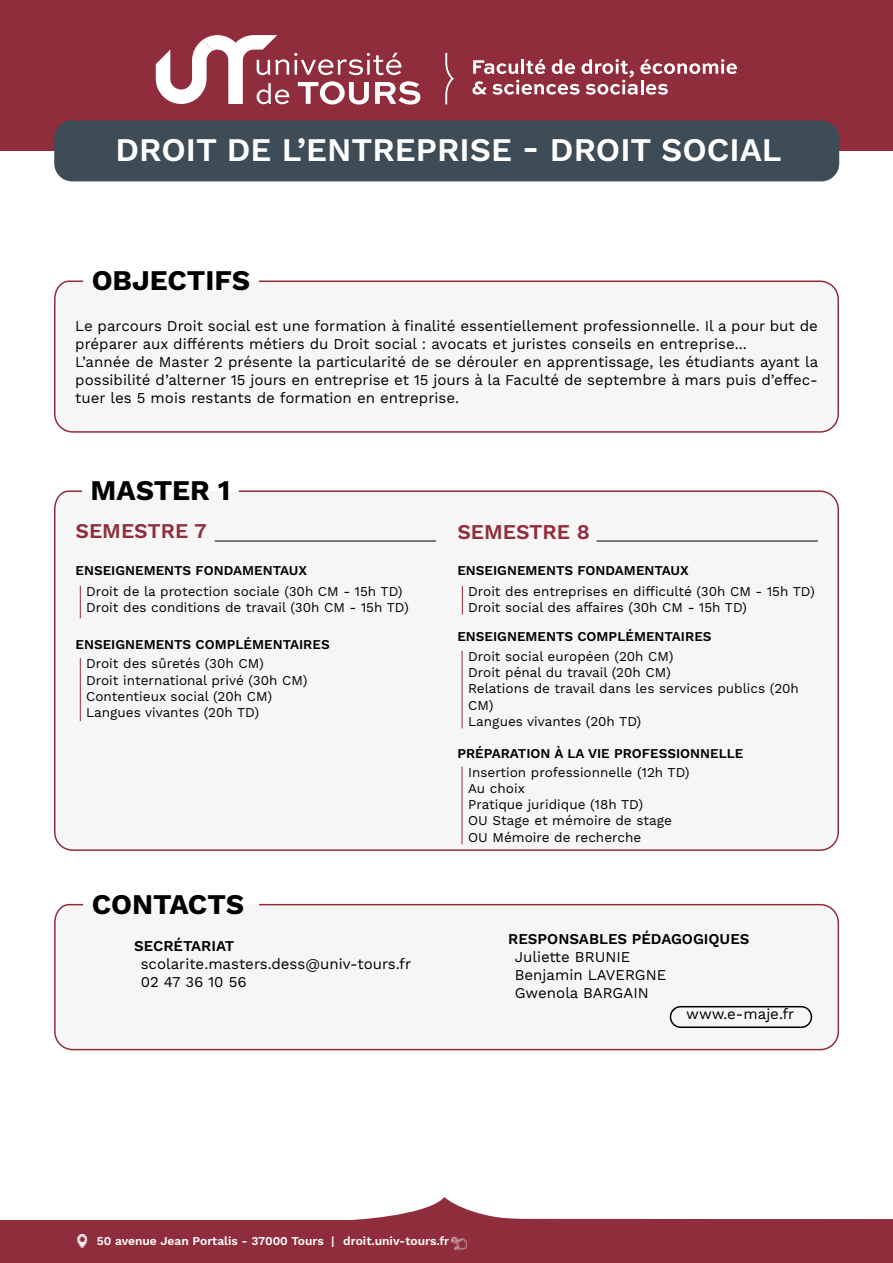
<style>
.page{position:relative;width:893px;height:1263px;background:#fff}
.page>*{position:absolute;margin:0;border:0;box-sizing:border-box;transform-origin:0 0}
.t1{font:600 33px "Work Sans";color:#fff}
.t2{font:700 28.5px "Work Sans";color:#000}
.t3{font:600 21px "Work Sans";color:#902d3c}
.t4{font:15px/18px "Work Sans";color:#000}
.t5{font:600 15px "Work Sans";color:#000}
.t6{font:13.5px/16.2px "Work Sans";color:#000}
.t7{font:600 13.5px "Work Sans";color:#000}
.t8{font:600 12px "Work Sans";color:#fff}
</style>
<div class="page">
<div style="left:0;top:0;width:893px;height:151px;background:#902d3c"></div>
<svg style="left:472px;top:59px;width:265px;height:36px"></svg>
<svg style="left:156px;top:35px;width:264px;height:70px"></svg>
<svg style="left:445px;top:53px;width:9px;height:51px"></svg>
<div style="left:54px;top:121px;width:785px;height:60px;background:#3d4c57;border-radius:18px"></div>
<div style="left:0;top:1221px;width:893px;height:42px;background:#902d3c"></div>
<img style="left:76px;top:1235px;width:12px;height:12px">
<img style="left:452px;top:1236px;width:14px;height:14px">
<svg style="left:0;top:1197px;width:893px;height:24px"></svg>
<div style="left:54px;top:280px;width:785px;height:153px;background:#f6f6f6"></div>
<div style="left:54px;top:490px;width:785px;height:361px;background:#f6f6f6"></div>
<hr style="left:215px;top:541px;width:221px;height:1px;background:#000">
<hr style="left:597px;top:541px;width:221px;height:1px;background:#000">
<hr style="left:80px;top:586px;width:1px;height:32px;background:#902d3c">
<hr style="left:80px;top:658px;width:1px;height:63px;background:#902d3c">
<hr style="left:462px;top:766px;width:1px;height:78px;background:#902d3c">
<svg style="left:462px;top:586px;width:1px;height:28px"></svg>
<hr style="left:462px;top:651px;width:1px;height:77px;background:#902d3c">
<div style="left:54px;top:903px;width:786px;height:148px;background:#f6f6f6"></div>
<div style="left:670px;top:1006px;width:142px;height:22px;border:2px solid #000;border-radius:10px"></div>
<h1 class="t1" style="left:115px;top:130px;width:668px">DROIT DE L’ENTREPRISE - DROIT SOCIAL</h1>
<h2 class="t2" style="left:92px;top:263px;width:160px">OBJECTIFS</h2>
<p class="t4" style="left:75px;top:317px;width:744px">Le parcours Droit social est une formation à finalité essentiellement professionnelle. Il a pour but de préparer aux différents métiers du Droit social : avocats et juristes conseils en entreprise...<br>L’année de Master 2 présente la particularité de se dérouler en apprentissage, les étudiants ayant la possibilité d’alterner 15 jours en entreprise et 15 jours à la Faculté de septembre à mars puis d’effec&shy;tuer les 5 mois restants de formation en entreprise.</p>
<h2 class="t2" style="left:91px;top:473px;width:141px">MASTER 1</h2>
<h3 class="t3" style="left:76px;top:519px;width:133px">SEMESTRE 7</h3>
<h3 class="t3" style="left:457px;top:519px;width:134px">SEMESTRE 8</h3>
<p class="t7" style="left:76px;top:562px;width:233px">ENSEIGNEMENTS FONDAMENTAUX</p>
<p class="t6" style="left:86px;top:584px;width:324px">Droit de la protection sociale (30h CM - 15h TD)<br>Droit des conditions de travail (30h CM - 15h TD)</p>
<p class="t7" style="left:76px;top:637px;width:256px">ENSEIGNEMENTS COMPLÉMENTAIRES</p>
<p class="t6" style="left:86px;top:656px;width:223px">Droit des sûretés (30h CM)<br>Droit international privé (30h CM)<br>Contentieux social (20h CM)<br>Langues vivantes (20h TD)</p>
<p class="t7" style="left:457px;top:562px;width:233px">ENSEIGNEMENTS FONDAMENTAUX</p>
<p class="t6" style="left:468px;top:584px;width:348px">Droit des entreprises en difficulté (30h CM - 15h TD)<br>Droit social des affaires (30h CM - 15h TD)</p>
<p class="t7" style="left:457px;top:629px;width:256px">ENSEIGNEMENTS COMPLÉMENTAIRES</p>
<p class="t6" style="left:468px;top:649px;width:332px">Droit social européen (20h CM)<br>Droit pénal du travail (20h CM)<br>Relations de travail dans les services publics (20h<br>CM)<br>Langues vivantes (20h TD)</p>
<p class="t7" style="left:457px;top:745px;width:288px">PRÉPARATION À LA VIE PROFESSIONNELLE</p>
<p class="t6" style="left:468px;top:765px;width:223px">Insertion professionnelle (12h TD)<br>Au choix<br>Pratique juridique (18h TD)<br>OU Stage et mémoire de stage<br>OU Mémoire de recherche</p>
<h2 class="t2" style="left:92px;top:888px;width:154px">CONTACTS</h2>
<p class="t5" style="left:134px;top:937px;width:102px">SECRÉTARIAT</p>
<p class="t4" style="left:141px;top:956px;width:272px">scolarite.masters.dess@univ-tours.fr<br>02 47 36 10 56</p>
<p class="t5" style="left:508px;top:930px;width:243px">RESPONSABLES PÉDAGOGIQUES</p>
<p class="t4" style="left:515px;top:949px;width:153px">Juliette BRUNIE<br>Benjamin LAVERGNE<br>Gwenola BARGAIN</p>
<p class="t4" style="left:686px;top:1005px;width:110px">www.e-maje.fr</p>
<p class="t8" style="left:97px;top:1234px;width:354px">50 avenue Jean Portalis - 37000 Tours | droit.univ-tours.fr</p>
</div>
